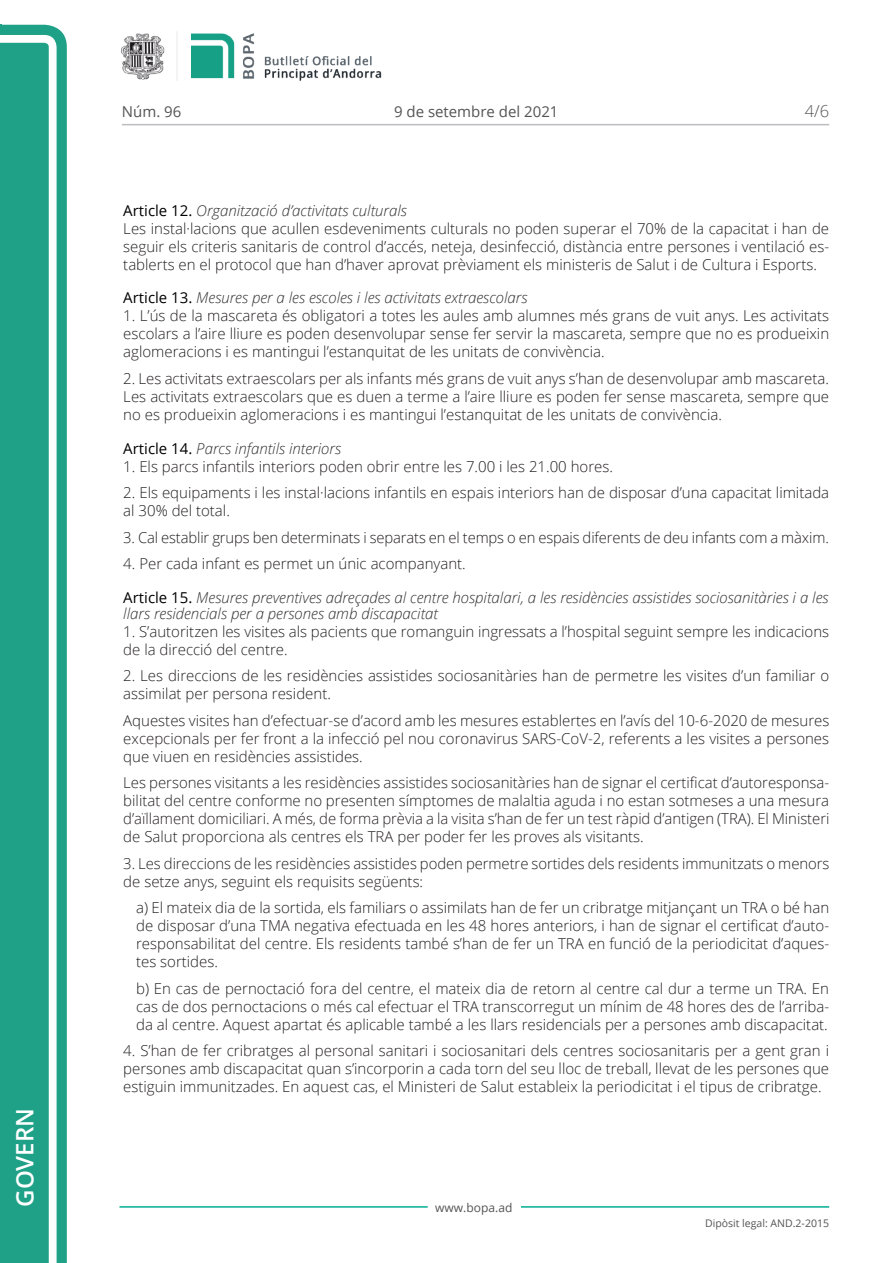
<style>
.page{position:relative;width:893px;height:1263px;background:#fff}
.page>*{position:absolute;margin:0;border:0;box-sizing:border-box;transform-origin:0 0}
.t1{font:600 24px "Open Sans";color:#fff}
.t2{font:300 16.5px "Open Sans";color:#545454}
.Body_text{font:300 15px/18px "Open Sans";color:#231f20;text-align:justify}
.Body_text_i{font:300 15px/18px "Open Sans";color:#231f20;text-align:justify}
.Titol_7{font:italic 300 15px/15.8px "Open Sans";color:#303030}
.t3{font:15px "Open Sans";color:#545454}
.t4{font:12px "Open Sans";color:#545454}
.t5{font:10.5px "Open Sans";color:#545454}
.s1{font-weight:400;font-style:normal;color:#000}
</style>
<div class="page">
<svg style="left:0;top:25px;width:67px;height:1238px;fill:#1ea187"></svg>
<div style="left:0;top:43px;width:49px;height:1220px;background:#1ea187"></div>
<img style="left:122px;top:32px;width:260px;height:49px">
<hr style="left:119px;top:1206px;width:309px;height:2px;background:#00ae91">
<hr style="left:521px;top:1206px;width:308px;height:2px;background:#00ae91">
<hr style="left:122px;top:124px;width:707px;height:1px;background:#bcbdc0">
<h1 class="t1" style="left:8px;top:1207px;width:100px;rotate:-90deg">Govern</h1>
<p class="t3" style="left:122px;top:102px;width:61px">Núm. 96</p>
<p class="t3" style="left:394px;top:102px;width:166px">9 de setembre del 2021</p>
<p class="t2" style="left:805px;top:100px;width:26px">4/6</p>
<p class="Titol_7" style="left:123px;top:202px;width:285px"><span class="s1">Article 12.</span> Organització d’activitats culturals</p>
<p class="Body_text" style="left:123px;top:219px;width:707px">Les instal·lacions que acullen esdeveniments culturals no poden superar el 70% de la capacitat i han de seguir els criteris sanitaris de control d’accés, neteja, desinfecció, distància entre persones i ventilació es&shy;tablerts en el protocol que han d’haver aprovat prèviament els ministeris de Salut i de Cultura i Esports.</p>
<p class="Titol_7" style="left:123px;top:289px;width:406px"><span class="s1">Article 13.</span> Mesures per a les escoles i les activitats extraescolars</p>
<p class="Body_text" style="left:123px;top:306px;width:707px">1. L’ús de la mascareta és obligatori a totes les aules amb alumnes més grans de vuit anys. Les activitats escolars a l’aire lliure es poden desenvolupar sense fer servir la mascareta, sempre que no es produeixin aglomeracions i es mantingui l’estanquitat de les unitats de convivència.</p>
<p class="Body_text" style="left:123px;top:369px;width:707px">2. Les activitats extraescolars per als infants més grans de vuit anys s’han de desenvolupar amb mascareta.<br>Les activitats extraescolars que es duen a terme a l’aire lliure es poden fer sense mascareta, sempre que no es produeixin aglomeracions i es mantingui l’estanquitat de les unitats de convivència.</p>
<p class="Titol_7" style="left:123px;top:440px;width:219px"><span class="s1">Article 14.</span> Parcs infantils interiors</p>
<p class="Body_text" style="left:123px;top:457px;width:491px">1. Els parcs infantils interiors poden obrir entre les 7.00 i les 21.00 hores.</p>
<p class="Body_text" style="left:123px;top:483px;width:707px">2. Els equipaments i les instal·lacions infantils en espais interiors han de disposar d’una capacitat limitada al 30% del total.</p>
<p class="Body_text" style="left:123px;top:528px;width:707px">3. Cal establir grups ben determinats i separats en el temps o en espais diferents de deu infants com a màxim.</p>
<p class="Body_text" style="left:123px;top:554px;width:344px">4. Per cada infant es permet un únic acompanyant.</p>
<p class="Titol_7" style="left:123px;top:589px;width:707px"><span class="s1">Article 15.</span> Mesures preventives adreçades al centre hospitalari, a les residències assistides sociosanitàries i a les llars residencials per a persones amb discapacitat</p>
<p class="Body_text" style="left:123px;top:622px;width:707px">1. S’autoritzen les visites als pacients que romanguin ingressats a l’hospital seguint sempre les indicacions de la direcció del centre.</p>
<p class="Body_text" style="left:123px;top:666px;width:707px">2. Les direccions de les residències assistides sociosanitàries han de permetre les visites d’un familiar o assimilat per persona resident.</p>
<p class="Body_text" style="left:123px;top:711px;width:708px">Aquestes visites han d’efectuar-se d’acord amb les mesures establertes en l’avís del 10-6-2020 de mesures excepcionals per fer front a la infecció pel nou coronavirus SARS-CoV-2, referents a les visites a persones que viuen en residències assistides.</p>
<p class="Body_text" style="left:123px;top:773px;width:708px">Les persones visitants a les residències assistides sociosanitàries han de signar el certificat d’autoresponsa&shy;bilitat del centre conforme no presenten símptomes de malaltia aguda i no estan sotmeses a una mesura d’aïllament domiciliari. A més, de forma prèvia a la visita s’han de fer un test ràpid d’antigen (TRA). El Ministeri de Salut proporciona als centres els TRA per poder fer les proves als visitants.</p>
<p class="Body_text" style="left:123px;top:854px;width:707px">3. Les direccions de les residències assistides poden permetre sortides dels residents immunitzats o menors de setze anys, seguint els requisits següents:</p>
<p class="Body_text_i" style="left:136px;top:898px;width:695px">a) El mateix dia de la sortida, els familiars o assimilats han de fer un cribratge mitjançant un TRA o bé han de disposar d’una TMA negativa efectuada en les 48 hores anteriors, i han de signar el certificat d’auto&shy;responsabilitat del centre. Els residents també s’han de fer un TRA en funció de la periodicitat d’aques&shy;tes sortides.</p>
<p class="Body_text_i" style="left:136px;top:979px;width:695px">b) En cas de pernoctació fora del centre, el mateix dia de retorn al centre cal dur a terme un TRA. En cas de dos pernoctacions o més cal efectuar el TRA transcorregut un mínim de 48 hores des de l’arriba&shy;da al centre. Aquest apartat és aplicable també a les llars residencials per a persones amb discapacitat.</p>
<p class="Body_text" style="left:123px;top:1041px;width:707px">4. S’han de fer cribratges al personal sanitari i sociosanitari dels centres sociosanitaris per a gent gran i persones amb discapacitat quan s’incorporin a cada torn del seu lloc de treball, llevat de les persones que estiguin immunitzades. En aquest cas, el Ministeri de Salut estableix la periodicitat i el tipus de cribratge.</p>
<p class="t4" style="left:435px;top:1199px;width:79px">www.bopa.ad</p>
<p class="t5" style="left:705px;top:1216px;width:125px">Dipòsit legal: AND.2-2015</p>
</div>
